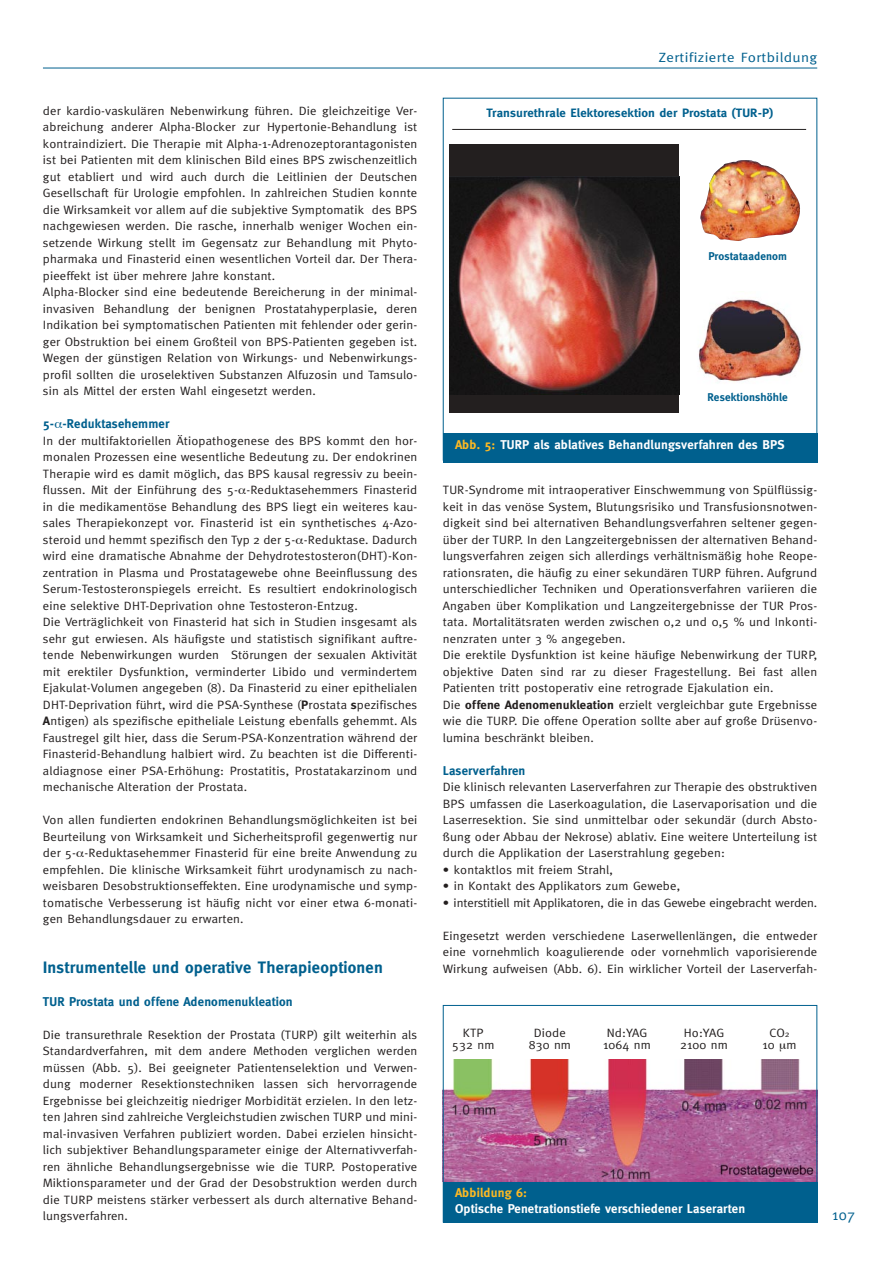
<style>
.page{position:relative;width:893px;height:1263px;background:#fff}
.page>*{position:absolute;margin:0;border:0;box-sizing:border-box;transform-origin:0 0}
.t1{font:700 16.5px "Meta";letter-spacing:.01em;color:#00608e}
.t2{font:15px "Meta";color:#00608e}
.t3{font:13.5px "Meta";letter-spacing:.025em;color:#00608e;scale:1.11 1}
.t4{font:700 12.75px "Meta";letter-spacing:.01em;color:#fff}
.t5{font:700 12.75px "Meta";letter-spacing:.01em;color:#00608e}
.t6{font:700 12.75px "Meta";letter-spacing:.01em;color:#fdb923}
.t7{font:12.15px/16.5px "Meta";letter-spacing:.01em;color:#231f1f;scale:1.05 1}
.t8{font:12.15px "Meta";letter-spacing:-.01em;color:#231f1f;scale:1.05 1}
.t9{font:700 12.15px "Meta";letter-spacing:.01em;color:#00608e;scale:1.05 1}
.t10{font:700 11.25px "Meta";letter-spacing:.01em;color:#00608e}
.s1{font-weight:700}
.s2{color:#fdb923}
.s3{font-size:8.55px}
</style>
<div class="page">
<hr style="left:43px;top:68px;width:774px;height:1px;background:#00608e">
<div style="left:443px;top:433px;width:374px;height:29px;background:#00608e"></div>
<div style="left:443px;top:1180px;width:374px;height:42px;background:#00608e"></div>
<img style="left:700px;top:160px;width:100px;height:81px">
<img style="left:698px;top:299px;width:103px;height:83px">
<hr style="left:452px;top:129px;width:354px;height:1px;background:#231f1f">
<div style="left:449px;top:145px;width:230px;height:268px;background:#231f1f"></div>
<img style="left:449px;top:177px;width:230px;height:217px">
<img style="left:445px;top:1059px;width:370px;height:122px">
<div style="left:443px;top:1005px;width:374px;height:217px;border:1px solid #00608e"></div>
<p class="t7" style="left:43px;top:103px;width:358px">der kardio-vaskulären Nebenwirkung führen. Die gleichzeitige Ver&shy;abreichung anderer Alpha-Blocker zur Hypertonie-Behandlung ist kontraindiziert. Die Therapie mit Alpha-1-Adrenozeptorantagonisten ist bei Patienten mit dem klinischen Bild eines BPS zwischenzeitlich gut etabliert und wird auch durch die Leitlinien der Deutschen Gesellschaft für Urologie empfohlen. In zahlreichen Studien konnte die Wirksamkeit vor allem auf die subjektive Symptomatik des BPS nachgewiesen werden. Die rasche, innerhalb weniger Wochen ein&shy;setzende Wirkung stellt im Gegensatz zur Behandlung mit Phyto&shy;pharmaka und Finasterid einen wesentlichen Vorteil dar. Der Thera&shy;pieeffekt ist über mehrere Jahre konstant.<br>Alpha-Blocker sind eine bedeutende Bereicherung in der minimal&shy;invasiven Behandlung der benignen Prostatahyperplasie, deren Indikation bei symptomatischen Patienten mit fehlender oder gerin&shy;ger Obstruktion bei einem Großteil von BPS-Patienten gegeben ist.<br>Wegen der günstigen Relation von Wirkungs- und Nebenwirkungs&shy;profil sollten die uroselektiven Substanzen Alfuzosin und Tamsulo&shy;sin als Mittel der ersten Wahl eingesetzt werden.</p>
<p class="t5" style="left:43px;top:419px;width:128px">5- -Reduktasehemmer</p>
<p class="t7" style="left:43px;top:433px;width:358px">In der multifaktoriellen Ätiopathogenese des BPS kommt den hor&shy;monalen Prozessen eine wesentliche Bedeutung zu. Der endokrinen Therapie wird es damit möglich, das BPS kausal regressiv zu beein&shy;flussen. Mit der Einführung des 5- -Reduktasehemmers Finasterid in die medikamentöse Behandlung des BPS liegt ein weiteres kau&shy;sales Therapiekonzept vor. Finasterid ist ein synthetisches 4-Azo&shy;steroid und hemmt spezifisch den Typ 2 der 5- -Reduktase. Dadurch wird eine dramatische Abnahme der Dehydrotestosteron(DHT)-Kon&shy;zentration in Plasma und Prostatagewebe ohne Beeinflussung des Serum-Testosteronspiegels erreicht. Es resultiert endokrinologisch eine selektive DHT-Deprivation ohne Testosteron-Entzug.<br>Die Verträglichkeit von Finasterid hat sich in Studien insgesamt als sehr gut erwiesen. Als häufigste und statistisch signifikant auftre&shy;tende Nebenwirkungen wurden Störungen der sexualen Aktivität mit erektiler Dysfunktion, verminderter Libido und vermindertem Ejakulat-Volumen angegeben (8). Da Finasterid zu einer epithelialen DHT-Deprivation führt, wird die PSA-Synthese (<span class="s1">P</span>rostata <span class="s1">s</span>pezifisches <span class="s1">A</span>ntigen) als spezifische epitheliale Leistung ebenfalls gehemmt. Als Faustregel gilt hier, dass die Serum-PSA-Konzentration während der Finasterid-Behandlung halbiert wird. Zu beachten ist die Differenti&shy;aldiagnose einer PSA-Erhöhung: Prostatitis, Prostatakarzinom und mechanische Alteration der Prostata.</p>
<p class="t7" style="left:43px;top:813px;width:358px;text-align:justify">Von allen fundierten endokrinen Behandlungsmöglichkeiten ist bei Beurteilung von Wirksamkeit und Sicherheitsprofil gegenwertig nur der 5- -Reduktasehemmer Finasterid für eine breite Anwendung zu empfehlen. Die klinische Wirksamkeit führt urodynamisch zu nach&shy;weisbaren Desobstruktionseffekten. Eine urodynamische und symp&shy;tomatische Verbesserung ist häufig nicht vor einer etwa 6-monati&shy;gen Behandlungsdauer zu erwarten.</p>
<h1 class="t1" style="left:43px;top:961px;width:341px">Instrumentelle und operative Therapieoptionen</h1>
<p class="t5" style="left:43px;top:997px;width:251px">TUR Prostata und offene Adenomenukleation</p>
<p class="t7" style="left:43px;top:1027px;width:358px;text-align:justify">Die transurethrale Resektion der Prostata (TURP) gilt weiterhin als Standardverfahren, mit dem andere Methoden verglichen werden müssen (Abb. 5). Bei geeigneter Patientenselektion und Verwen&shy;dung moderner Resektionstechniken lassen sich hervorragende Ergebnisse bei gleichzeitig niedriger Morbidität erzielen. In den letz&shy;ten Jahren sind zahlreiche Vergleichstudien zwischen TURP und mini&shy;mal-invasiven Verfahren publiziert worden. Dabei erzielen hinsicht&shy;lich subjektiver Behandlungsparameter einige der Alternativverfah&shy;ren ähnliche Behandlungsergebnisse wie die TURP. Postoperative Miktionsparameter und der Grad der Desobstruktion werden durch die TURP meistens stärker verbessert als durch alternative Behand&shy;lungsverfahren.</p>
<p class="t3" style="left:659px;top:52px;width:144px">Zertifizierte Fortbildung</p>
<p class="t9" style="left:486px;top:108px;width:275px">Transurethrale Elektoresektion der Prostata (TUR-P)</p>
<p class="t10" style="left:708px;top:252px;width:80px">Prostataadenom</p>
<p class="t10" style="left:707px;top:393px;width:82px">Resektionshöhle</p>
<p class="t4" style="left:455px;top:440px;width:331px"><span class="s2">Abb. 5:</span> TURP als ablatives Behandlungsverfahren des BPS</p>
<p class="t7" style="left:443px;top:483px;width:358px">TUR-Syndrome mit intraoperativer Einschwemmung von Spülflüssig&shy;keit in das venöse System, Blutungsrisiko und Transfusionsnotwen&shy;digkeit sind bei alternativen Behandlungsverfahren seltener gegen&shy;über der TURP. In den Langzeitergebnissen der alternativen Behand&shy;lungsverfahren zeigen sich allerdings verhältnismäßig hohe Reope&shy;rationsraten, die häufig zu einer sekundären TURP führen. Aufgrund unterschiedlicher Techniken und Operationsverfahren variieren die Angaben über Komplikation und Langzeitergebnisse der TUR Pros&shy;tata. Mortalitätsraten werden zwischen 0,2 und 0,5 % und Inkonti&shy;nenzraten unter 3 % angegeben.<br>Die erektile Dysfunktion ist keine häufige Nebenwirkung der TURP, objektive Daten sind rar zu dieser Fragestellung. Bei fast allen Patienten tritt postoperativ eine retrograde Ejakulation ein.<br>Die <span class="s1">offene Adenomenukleation</span> erzielt vergleichbar gute Ergebnisse wie die TURP. Die offene Operation sollte aber auf große Drüsenvo&shy;lumina beschränkt bleiben.</p>
<p class="t5" style="left:443px;top:766px;width:84px">Laserverfahren</p>
<p class="t7" style="left:443px;top:780px;width:358px;text-align:justify">Die klinisch relevanten Laserverfahren zur Therapie des obstruktiven BPS umfassen die Laserkoagulation, die Laservaporisation und die Laserresektion. Sie sind unmittelbar oder sekundär (durch Absto&shy;ßung oder Abbau der Nekrose) ablativ. Eine weitere Unterteilung ist durch die Applikation der Laserstrahlung gegeben:</p>
<p class="t7" style="left:443px;top:862px;width:163px">• kontaktlos mit freiem Strahl,</p>
<p class="t7" style="left:443px;top:879px;width:227px">• in Kontakt des Applikators zum Gewebe,</p>
<p class="t8" style="left:443px;top:898px;width:358px">• interstitiell mit Applikatoren, die in das Gewebe eingebracht werden.</p>
<p class="t7" style="left:443px;top:928px;width:358px;text-align:justify">Eingesetzt werden verschiedene Laserwellenlängen, die entweder eine vornehmlich koagulierende oder vornehmlich vaporisierende Wirkung aufweisen (Abb. 6). Ein wirklicher Vorteil der Laserverfah-</p>
<p class="t7" style="left:452px;top:1028px;width:42px;line-height:12px;text-align:center">KTP<br>532 nm</p>
<p class="t7" style="left:528px;top:1028px;width:42px;line-height:12px;text-align:center">Diode<br>830 nm</p>
<p class="t7" style="left:603px;top:1028px;width:47px;line-height:12px">Nd:YAG<br>1064 nm</p>
<p class="t7" style="left:680px;top:1028px;width:47px;line-height:12px;text-align:center">Ho:YAG<br>2100 nm</p>
<p class="t7" style="left:762px;top:1028px;width:34px;line-height:12px;text-align:center">CO<span class="s3">2<br></span>10 m</p>
<p class="t6" style="left:455px;top:1188px;width:74px">Abbildung 6:</p>
<p class="t4" style="left:455px;top:1204px;width:292px">Optische Penetrationstiefe verschiedener Laserarten</p>
<p class="t2" style="left:832px;top:1209px;width:24px">107</p>
</div>
